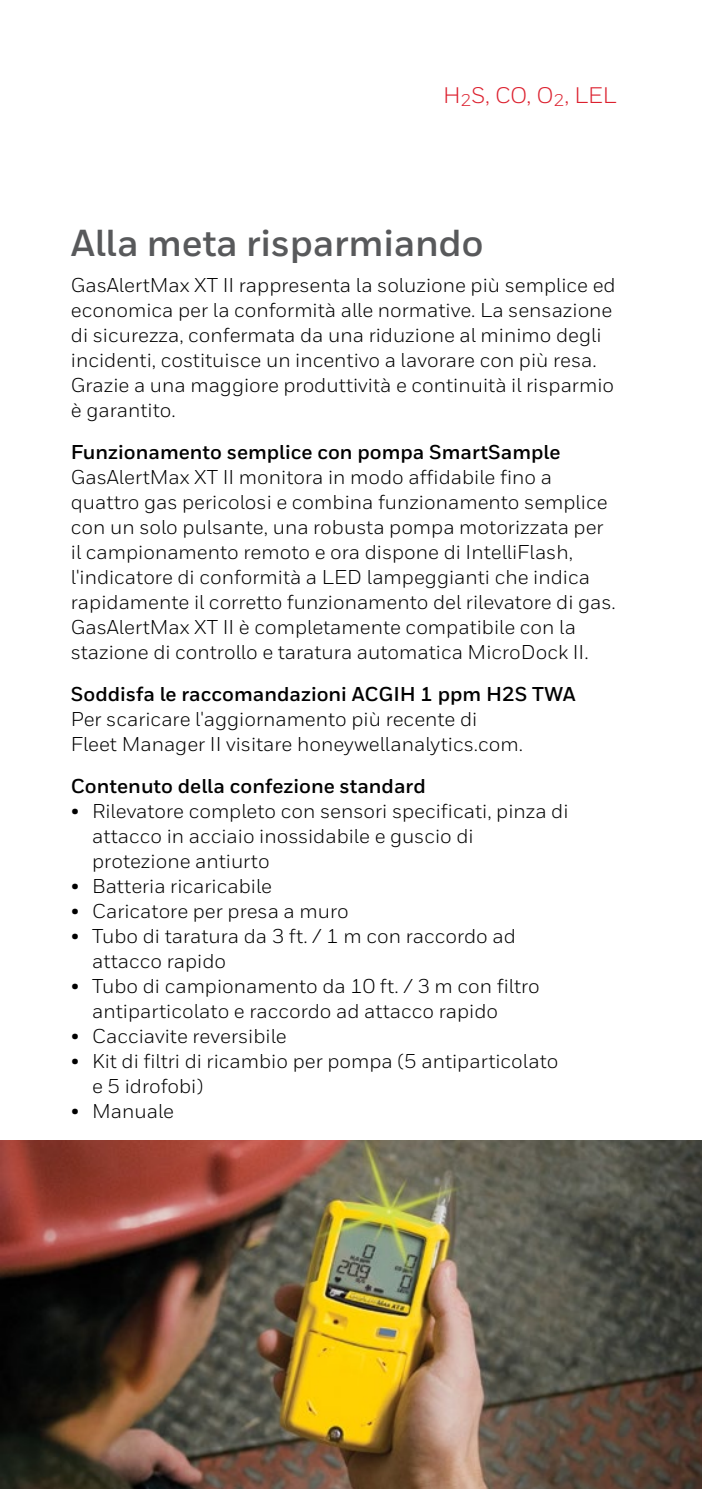
<style>
.page{position:relative;width:702px;height:1489px;background:#fff}
.page>*{position:absolute;margin:0;border:0;box-sizing:border-box;transform-origin:0 0}
.t1{font:700 37.5px "Honeywell Sans";letter-spacing:-.01em;color:#58595b}
.t2{font:22.5px "Honeywell Sans";color:#dc202e}
.t3{font:20px/25px "Honeywell Sans";color:#000}
.t4{font:700 20px "Honeywell Sans";color:#000}
</style>
<div class="page">
<img style="left:0;top:1140px;width:702px;height:348px">
<p class="t2" style="left:443px;top:81px;width:175px">H<sub>2</sub>S, CO, O<sub>2</sub>, LEL</p>
<h1 class="t1" style="left:71px;top:220px;width:414px">Alla meta risparmiando</h1>
<p class="t3" style="left:71px;top:273px;width:546px">GasAlertMax XT II rappresenta la soluzione più semplice ed economica per la conformità alle normative. La sensazione di sicurezza, confermata da una riduzione al minimo degli incidenti, costituisce un incentivo a lavorare con più resa.<br>Grazie a una maggiore produttività e continuità il risparmio è garantito.</p>
<p class="t4" style="left:71px;top:440px;width:491px">Funzionamento semplice con pompa SmartSample</p>
<p class="t3" style="left:71px;top:464px;width:546px">GasAlertMax XT II monitora in modo affidabile fino a quattro gas pericolosi e combina funzionamento semplice con un solo pulsante, una robusta pompa motorizzata per il campionamento remoto e ora dispone di IntelliFlash, l'indicatore di conformità a LED lampeggianti che indica rapidamente il corretto funzionamento del rilevatore di gas.<br>GasAlertMax XT II è completamente compatibile con la stazione di controllo e taratura automatica MicroDock II.</p>
<p class="t4" style="left:71px;top:681px;width:506px">Soddisfa le raccomandazioni ACGIH 1 ppm H2S TWA</p>
<p class="t3" style="left:71px;top:706px;width:453px">Per scaricare l'aggiornamento più recente di<br>Fleet Manager II visitare honeywellanalytics.com.</p>
<p class="t4" style="left:71px;top:773px;width:356px">Contenuto della confezione standard</p>
<p class="t3" style="left:92px;top:798px;width:478px;text-indent:-21px">• Rilevatore completo con sensori specificati, pinza di attacco in acciaio inossidabile e guscio di protezione antiurto</p>
<p class="t3" style="left:71px;top:873px;width:203px">• Batteria ricaricabile</p>
<p class="t3" style="left:71px;top:898px;width:279px">• Caricatore per presa a muro</p>
<p class="t3" style="left:92px;top:923px;width:425px;text-indent:-21px">• Tubo di taratura da 3 ft. / 1 m con raccordo ad attacco rapido</p>
<p class="t3" style="left:92px;top:973px;width:449px;text-indent:-21px">• Tubo di campionamento da 10 ft. / 3 m con filtro antiparticolato e raccordo ad attacco rapido</p>
<p class="t3" style="left:71px;top:1023px;width:217px">• Cacciavite reversibile</p>
<p class="t3" style="left:92px;top:1048px;width:468px;text-indent:-21px">• Kit di filtri di ricambio per pompa (5 antiparticolato e 5 idrofobi)</p>
<p class="t3" style="left:71px;top:1098px;width:105px">• Manuale</p>
</div>
